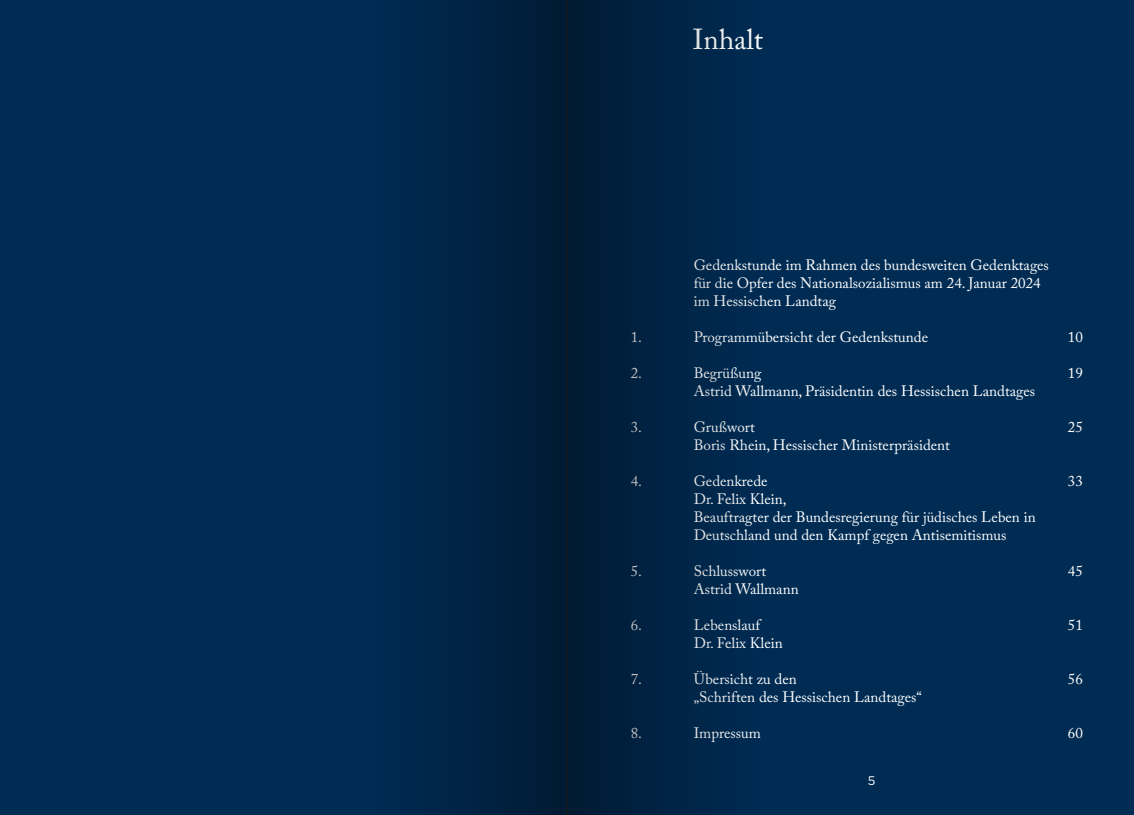
<style>
.page{position:relative;width:1134px;height:815px;background:#fff}
.page>*{position:absolute;margin:0;border:0;box-sizing:border-box;transform-origin:0 0}
.t1{font:28.75px "Adobe Caslon Pro";color:#fff}
.t2{font:15px/18px "Adobe Caslon Pro";color:#fff}
.t3{font:12.5px "Gotham";color:#fff}
</style>
<div class="page">
<div style="left:567px;top:0;width:567px;height:815px;background:#002c54"></div>
<div style="left:0;top:0;width:567px;height:815px;background:#002c54"></div>
<div style="left:567px;top:0;width:216px;height:815px;background:linear-gradient(to right,#001a33,#002d57)"></div>
<div style="left:351px;top:0;width:216px;height:815px;background:linear-gradient(to right,#002d57,#001b33)"></div>
<hr style="left:567px;top:0;width:1px;height:815px;background:#1d1d1b">
<h1 class="t1" style="left:693px;top:23px;width:72px">Inhalt</h1>
<p class="t2" style="left:631px;top:328px;width:13px">1.</p>
<p class="t2" style="left:631px;top:364px;width:13px">2.</p>
<p class="t2" style="left:631px;top:418px;width:13px">3.</p>
<p class="t2" style="left:631px;top:472px;width:13px">4.</p>
<p class="t2" style="left:631px;top:562px;width:13px">5.</p>
<p class="t2" style="left:631px;top:616px;width:13px">6.</p>
<p class="t2" style="left:631px;top:670px;width:13px">7.</p>
<p class="t2" style="left:631px;top:724px;width:13px">8.</p>
<p class="t2" style="left:694px;top:256px;width:357px">Gedenkstunde im Rahmen des bundesweiten Gedenktages für die Opfer des Nationalsozialismus am 24. Januar 2024 im Hessischen Landtag</p>
<p class="t2" style="left:694px;top:328px;width:236px">Programmübersicht der Gedenkstunde</p>
<p class="t2" style="left:694px;top:364px;width:343px">Begrüßung<br>Astrid Wallmann, Präsidentin des Hessischen Landtages</p>
<p class="t2" style="left:694px;top:418px;width:258px">Grußwort<br>Boris Rhein, Hessischer Ministerpräsident</p>
<p class="t2" style="left:694px;top:472px;width:344px">Gedenkrede<br>Dr. Felix Klein,<br>Beauftragter der Bundesregierung für jüdisches Leben in Deutschland und den Kampf gegen Antisemitismus</p>
<p class="t2" style="left:694px;top:562px;width:106px">Schlusswort<br>Astrid Wallmann</p>
<p class="t2" style="left:694px;top:616px;width:91px">Lebenslauf<br>Dr. Felix Klein</p>
<p class="t2" style="left:694px;top:670px;width:230px">Übersicht zu den<br>„Schriften des Hessischen Landtages“</p>
<p class="t2" style="left:694px;top:724px;width:69px">Impressum</p>
<p class="t2" style="left:1068px;top:328px;width:16px">10</p>
<p class="t2" style="left:1068px;top:364px;width:16px">19</p>
<p class="t2" style="left:1068px;top:418px;width:16px">25</p>
<p class="t2" style="left:1068px;top:472px;width:16px">33</p>
<p class="t2" style="left:1068px;top:562px;width:16px">45</p>
<p class="t2" style="left:1068px;top:616px;width:16px">51</p>
<p class="t2" style="left:1068px;top:670px;width:16px">56</p>
<p class="t2" style="left:1068px;top:724px;width:16px">60</p>
<p class="t3" style="left:868px;top:774px;width:9px">5</p>
</div>
